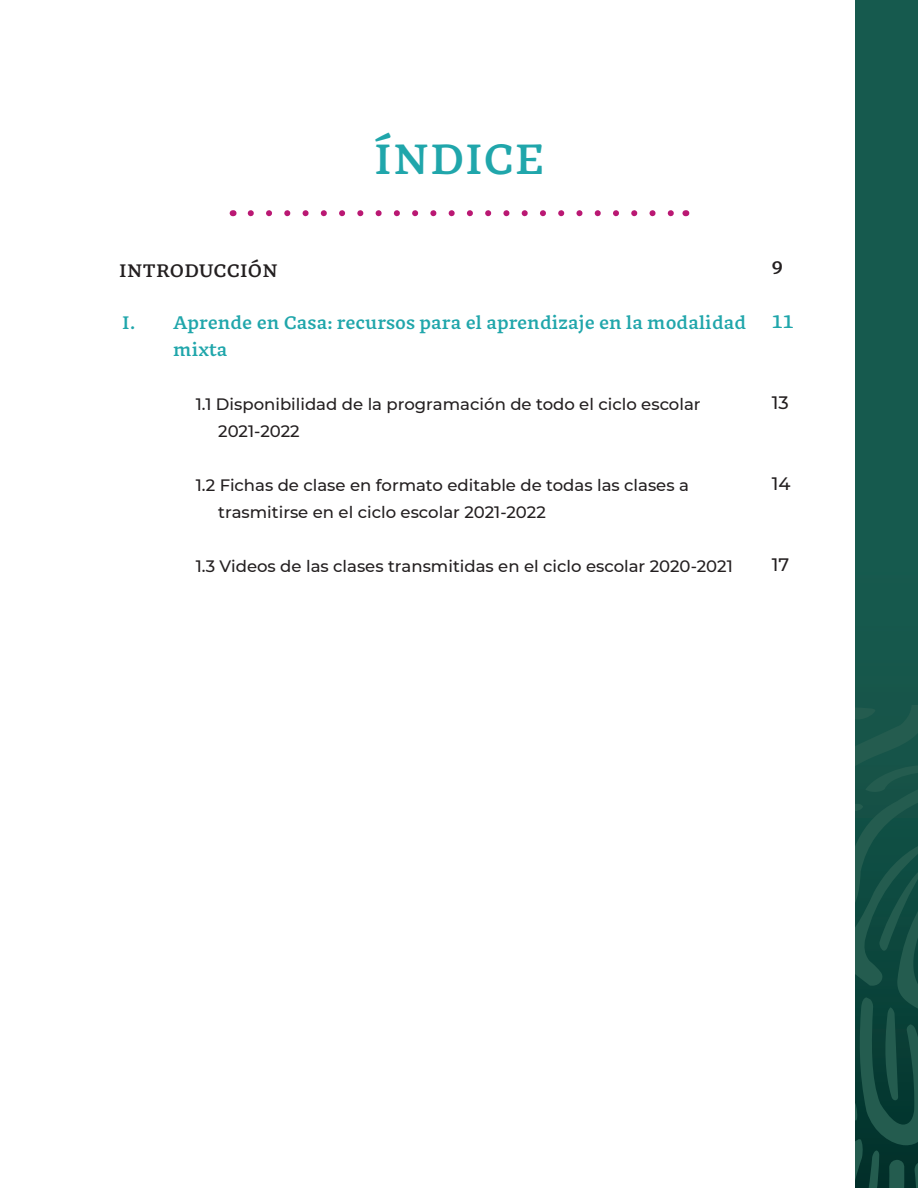
<style>
.page{position:relative;width:918px;height:1188px;background:#fff}
.page>*{position:absolute;margin:0;border:0;box-sizing:border-box;transform-origin:0 0}
.t1{font:700 42px "GMX";color:#20a6ab}
.t2{font:700 18px/27px "GMX";color:#20a6ab}
.t3{font:700 18px "GMX";color:#231f20}
.t4{font:500 18px "Montserrat";color:#231f20}
.t5{font:500 16.5px/27px "Montserrat";color:#231f20}
</style>
<div class="page">
<div style="left:855px;top:0;width:63px;height:1188px;background:#165a4e"></div>
<svg style="left:855px;top:706px;width:63px;height:482px"></svg>
<svg style="left:251px;top:210px;width:423px;height:6px"></svg>
<p class="t1" style="left:373px;top:135px;width:173px">ÍNDICE</p>
<p class="t3" style="left:119px;top:260px;width:161px">INTRODUCCIÓN</p>
<p class="t3" style="left:772px;top:258px;width:13px">9</p>
<p class="t2" style="left:122px;top:309px;width:15px">I.</p>
<p class="t2" style="left:173px;top:309px;width:575px">Aprende en Casa: recursos para el aprendizaje en la modalidad mixta</p>
<p class="t2" style="left:772px;top:309px;width:24px">11</p>
<p class="t5" style="left:196px;top:390px;width:506px">1.1 Disponibilidad de la programación de todo el ciclo escolar</p>
<p class="t5" style="left:218px;top:417px;width:83px">2021-2022</p>
<p class="t4" style="left:772px;top:390px;width:18px">13</p>
<p class="t5" style="left:218px;top:471px;width:472px;text-indent:-22px">1.2 Fichas de clase en formato editable de todas las clases a trasmitirse en el ciclo escolar 2021-2022</p>
<p class="t4" style="left:772px;top:471px;width:20px">14</p>
<p class="t5" style="left:196px;top:552px;width:539px">1.3 Videos de las clases transmitidas en el ciclo escolar 2020-2021</p>
<p class="t4" style="left:772px;top:552px;width:19px">17</p>
</div>
